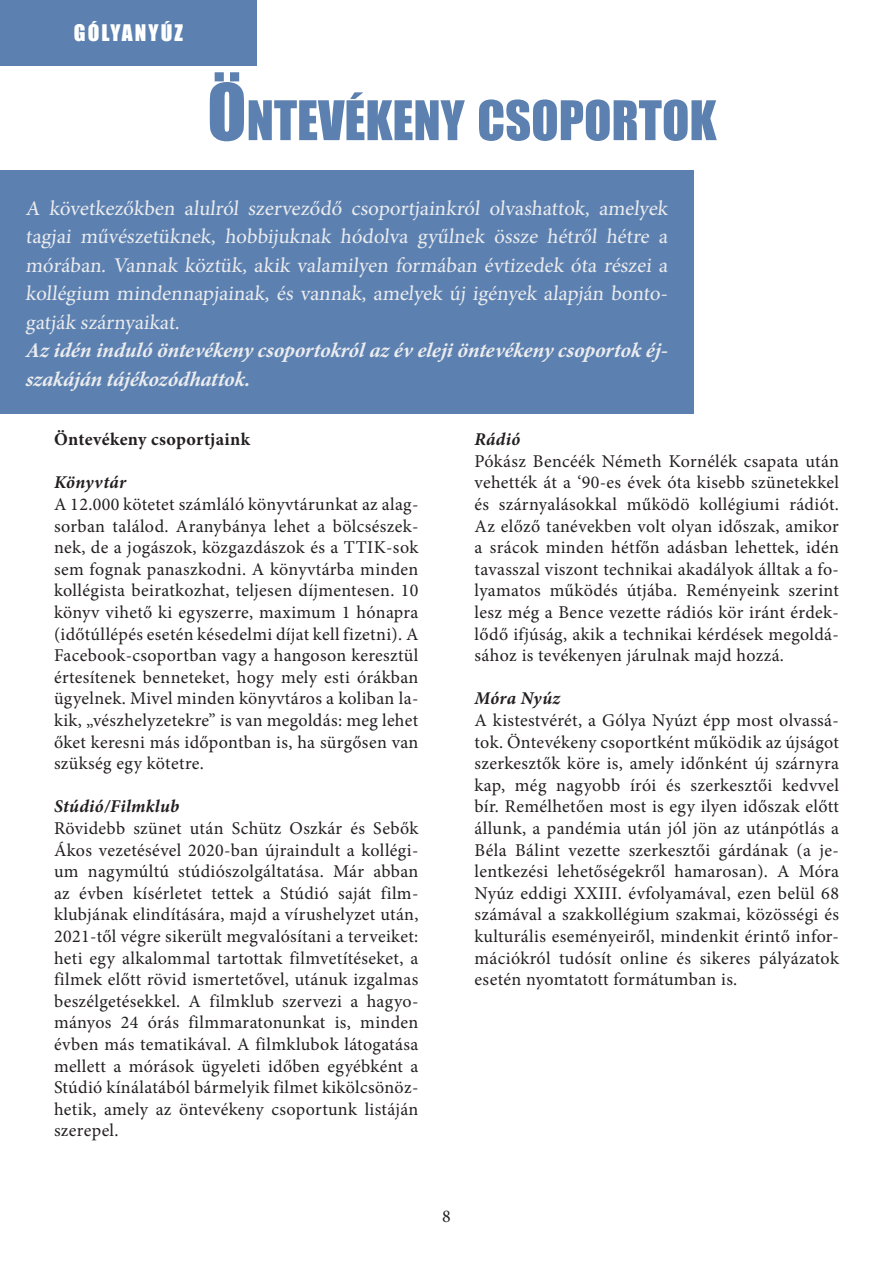
<style>
.page{position:relative;width:893px;height:1263px;background:#fff}
.page>*{position:absolute;margin:0;border:0;box-sizing:border-box;transform-origin:0 0}
.t1{font:50.4px "Impact";color:#5c81b1}
.t2{font:21px/28.5px "Minion Pro";letter-spacing:.005em;color:#ececee;text-align:justify}
.t3{font:italic 700 21px/28.5px "Minion Pro";letter-spacing:-.005em;color:#ececee}
.t4{font:21px "Impact";letter-spacing:.1em;color:#fff}
.t5{font:18px/21.6px "Minion Pro";letter-spacing:.02em;color:#231f20;text-align:justify}
.t6{font:italic 700 18px "Minion Pro";letter-spacing:.015em;color:#231f20}
.t7{font:700 18px "Minion Pro";letter-spacing:.02em;color:#231f20}
.s1{font-size:72px}
</style>
<div class="page">
<div style="left:0;top:0;width:257px;height:65px;background:#5c81b1"></div>
<div style="left:0;top:171px;width:693px;height:243px;background:#5c81b1"></div>
<p class="t4" style="left:74px;top:16px;width:111px">GÓLYANYÚZ</p>
<p class="t1" style="left:207px;top:81px;width:511px"><span class="s1">Ö</span>NTEVÉKENY CSOPORTOK</p>
<p class="t2" style="left:26px;top:194px;width:647px">A következőkben alulról szerveződő csoportjainkról olvashattok, amelyek tagjai művészetüknek, hobbijuknak hódolva gyűlnek össze hétről hétre a mórában. Vannak köztük, akik valamilyen formában évtizedek óta részei a kollégium mindennapjainak, és vannak, amelyek új igények alapján bonto&shy;gatják szárnyaikat.</p>
<p class="t3" style="left:26px;top:336px;width:647px">Az idén induló öntevékeny csoportokról az év eleji öntevékeny csoportok éj&shy;szakáján tájékozódhattok.</p>
<p class="t7" style="left:54px;top:427px;width:197px">Öntevékeny csoportjaink</p>
<p class="t6" style="left:54px;top:470px;width:74px">Könyvtár</p>
<p class="t5" style="left:54px;top:493px;width:366px">A 12.000 kötetet számláló könyvtárunkat az alag&shy;sorban találod. Aranybánya lehet a bölcsészek&shy;nek, de a jogászok, közgazdászok és a TTIK-sok sem fognak panaszkodni. A könyvtárba minden kollégista beiratkozhat, teljesen díjmentesen. 10 könyv vihető ki egyszerre, maximum 1 hónapra (időtúllépés esetén késedelmi díjat kell fizetni). A Facebook-csoportban vagy a hangoson keresztül értesítenek benneteket, hogy mely esti órákban ügyelnek. Mivel minden könyvtáros a koliban la&shy;kik, „vészhelyzetekre” is van megoldás: meg lehet őket keresni más időpontban is, ha sürgősen van szükség egy kötetre.</p>
<p class="t6" style="left:54px;top:794px;width:127px">Stúdió/Filmklub</p>
<p class="t5" style="left:54px;top:817px;width:366px">Rövidebb szünet után Schütz Oszkár és Sebők Ákos vezetésével 2020-ban újraindult a kollégi&shy;um nagymúltú stúdiószolgáltatása. Már abban az évben kísérletet tettek a Stúdió saját film&shy;klubjának elindítására, majd a vírushelyzet után, 2021-től végre sikerült megvalósítani a terveiket: heti egy alkalommal tartottak filmvetítéseket, a filmek előtt rövid ismertetővel, utánuk izgalmas beszélgetésekkel. A filmklub szervezi a hagyo&shy;mányos 24 órás filmmaratonunkat is, minden évben más tematikával. A filmklubok látogatása mellett a mórások ügyeleti időben egyébként a Stúdió kínálatából bármelyik filmet kikölcsönöz&shy;hetik, amely az öntevékeny csoportunk listáján szerepel.</p>
<p class="t6" style="left:475px;top:427px;width:47px">Rádió</p>
<p class="t5" style="left:475px;top:450px;width:366px">Pókász Bencéék Németh Kornélék csapata után vehették át a ‘90-es évek óta kisebb szünetekkel és szárnyalásokkal működö kollégiumi rádiót.<br>Az előző tanévekben volt olyan időszak, amikor a srácok minden hétfőn adásban lehettek, idén tavasszal viszont technikai akadályok álltak a fo&shy;lyamatos működés útjába. Reményeink szerint lesz még a Bence vezette rádiós kör iránt érdek&shy;lődő ifjúság, akik a technikai kérdések megoldá&shy;sához is tevékenyen járulnak majd hozzá.</p>
<p class="t6" style="left:475px;top:686px;width:87px">Móra Nyúz</p>
<p class="t5" style="left:475px;top:709px;width:366px">A kistestvérét, a Gólya Nyúzt épp most olvassá&shy;tok. Öntevékeny csoportként működik az újságot szerkesztők köre is, amely időnként új szárnyra kap, még nagyobb írói és szerkesztői kedvvel bír. Remélhetően most is egy ilyen időszak előtt állunk, a pandémia után jól jön az utánpótlás a Béla Bálint vezette szerkesztői gárdának (a je&shy;lentkezési lehetőségekről hamarosan). A Móra Nyúz eddigi XXIII. évfolyamával, ezen belül 68 számával a szakkollégium szakmai, közösségi és kulturális eseményeiről, mindenkit érintő infor&shy;mációkról tudósít online és sikeres pályázatok esetén nyomtatott formátumban is.</p>
<p class="t5" style="left:442px;top:1205px;width:10px">8</p>
</div>
